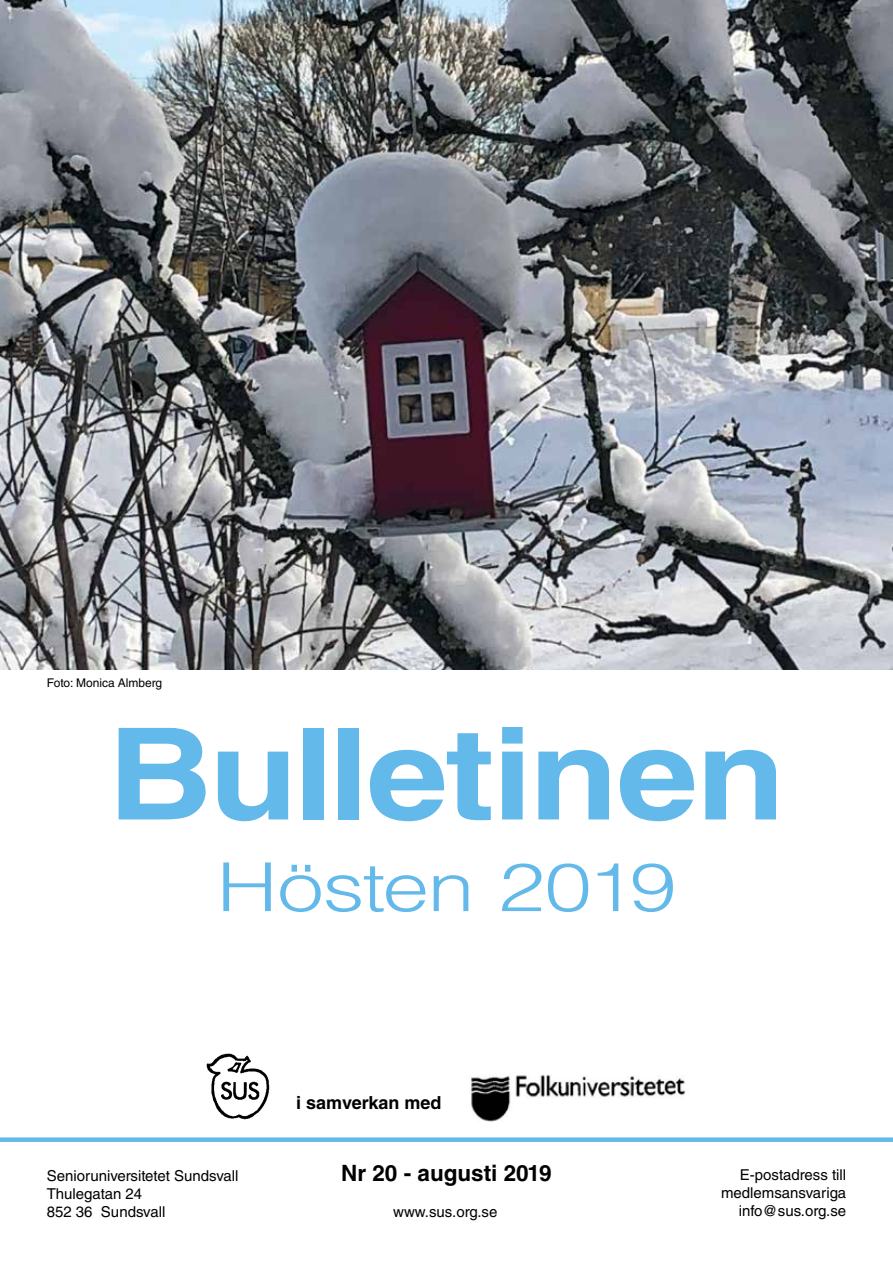
<style>
.page{position:relative;width:893px;height:1263px;background:#fff}
.page>*{position:absolute;margin:0;border:0;box-sizing:border-box;transform-origin:0 0}
.t1{font:700 127.5px "Helvetica LT Std";letter-spacing:-.02em;color:#63b9e9;scale:1.15 1}
.t2{font:300 67.5px "Helvetica LT Std";letter-spacing:-.025em;color:#63b9e9;scale:1.25 1}
.t3{font:700 22.5px "Helvetica LT Std";color:#000}
.t4{font:700 18px "Helvetica LT Std";color:#000}
.t5{font:15px/18px "Helvetica LT Std";color:#000}
.t6{font:12px "Helvetica LT Std";color:#000}
</style>
<div class="page">
<img style="left:0;top:0;width:893px;height:670px">
<div style="left:0;top:1137px;width:893px;height:5px;background:#63b9e9"></div>
<img style="left:207px;top:1053px;width:63px;height:66px">
<img style="left:471px;top:1075px;width:215px;height:47px">
<p class="t6" style="left:47px;top:675px;width:117px">Foto: Monica Almberg</p>
<h1 class="t1" style="left:107px;top:697px;width:591px">Bulletinen</h1>
<h2 class="t2" style="left:217px;top:845px;width:369px">Hösten 2019</h2>
<p class="t5" style="left:47px;top:1166px;width:193px">Senioruniversitetet Sundsvall<br>Thulegatan 24<br>852 36 Sundsvall</p>
<p class="t4" style="left:296px;top:1091px;width:147px">i samverkan med</p>
<h3 class="t3" style="left:341px;top:1159px;width:212px">Nr 20 - augusti 2019</h3>
<p class="t5" style="left:393px;top:1202px;width:106px">www.sus.org.se</p>
<p class="t5" style="left:721px;top:1166px;width:127px;text-align:right">E-postadress till medlemsansvariga info@sus.org.se</p>
</div>
